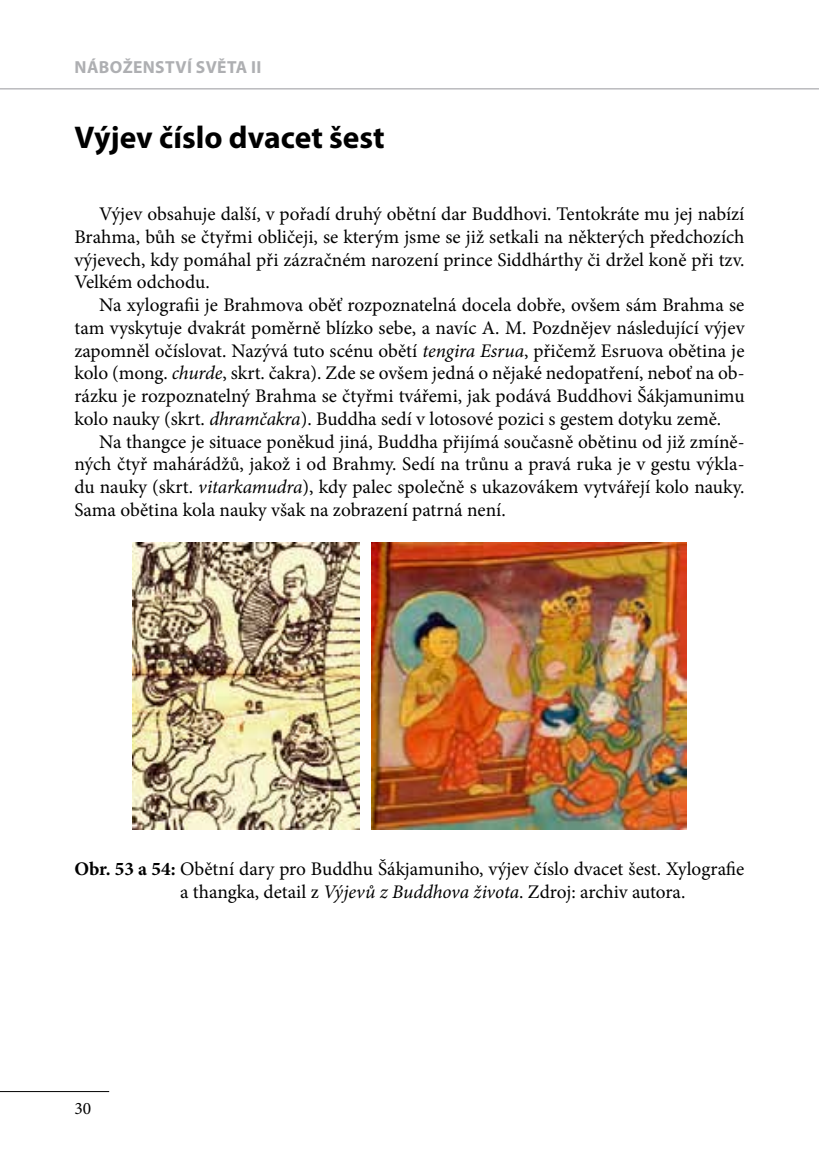
<style>
.page{position:relative;width:819px;height:1166px;background:#fff}
.page>*{position:absolute;margin:0;border:0;box-sizing:border-box;transform-origin:0 0}
.Nadpis_2{font:700 31.5px "Myriad Pro";color:#000}
.Text_1{font:19.25px/22.8px "Minion Pro";color:#000;text-align:justify}
.Text_2{font:19.25px/22.8px "Minion Pro";color:#000}
.t1{font:700 17.5px "Myriad Pro";letter-spacing:.02em;color:#aeafb2}
.t2{font:17.5px "Minion Pro";color:#000}
.s1{font-style:italic}
.s2{font-weight:700}
</style>
<div class="page">
<hr style="left:0;top:88px;width:819px;height:1px;background:#98989c">
<hr style="left:0;top:1091px;width:109px;height:1px;background:#000">
<img style="left:132px;top:543px;width:228px;height:287px">
<img style="left:372px;top:543px;width:314px;height:287px">
<p class="t1" style="left:75px;top:55px;width:188px">NÁBOŽENSTVÍ SVĚTA II</p>
<p class="Nadpis_2" style="left:74px;top:116px;width:312px">Výjev číslo dvacet šest</p>
<p class="Text_1" style="left:74px;top:203px;width:671px;text-indent:25px">Výjev obsahuje další, v pořadí druhý obětní dar Buddhovi. Tentokráte mu jej nabízí Brahma, bůh se čtyřmi obličeji, se kterým jsme se již setkali na některých předchozích výjevech, kdy pomáhal při zázračném narození prince Siddhárthy či držel koně při tzv.<br>Velkém odchodu.</p>
<p class="Text_1" style="left:74px;top:294px;width:671px;text-indent:25px">Na xylografii je Brahmova oběť rozpoznatelná docela dobře, ovšem sám Brahma se tam vyskytuje dvakrát poměrně blízko sebe, a navíc A. M. Pozdnějev následující výjev zapomněl očíslovat. Nazývá tuto scénu obětí <span class="s1">tengira Esrua</span>, přičemž Esruova obětina je kolo (mong. <span class="s1">churde</span>, skrt. čakra). Zde se ovšem jedná o nějaké nedopatření, neboť na ob&shy;rázku je rozpoznatelný Brahma se čtyřmi tvářemi, jak podává Buddhovi Šákjamunimu kolo nauky (skrt. <span class="s1">dhramčakra</span>). Buddha sedí v lotosové pozici s gestem dotyku země.</p>
<p class="Text_1" style="left:74px;top:430px;width:671px;text-indent:25px">Na thangce je situace poněkud jiná, Buddha přijímá současně obětinu od již zmíně&shy;ných čtyř mahárádžů, jakož i od Brahmy. Sedí na trůnu a pravá ruka je v gestu výkla&shy;du nauky (skrt. <span class="s1">vitarkamudra</span>), kdy palec společně s ukazovákem vytvářejí kolo nauky.<br>Sama obětina kola nauky však na zobrazení patrná není.</p>
<p class="Text_2" style="left:180px;top:858px;width:566px;text-indent:-105px"><span class="s2">Obr. 53 a 54:</span> Obětní dary pro Buddhu Šákjamuniho, výjev číslo dvacet šest. Xylografie a thangka, detail z <span class="s1">Výjevů z Buddhova života</span>. Zdroj: archiv autora.</p>
<p class="t2" style="left:74px;top:1097px;width:18px">30</p>
</div>
